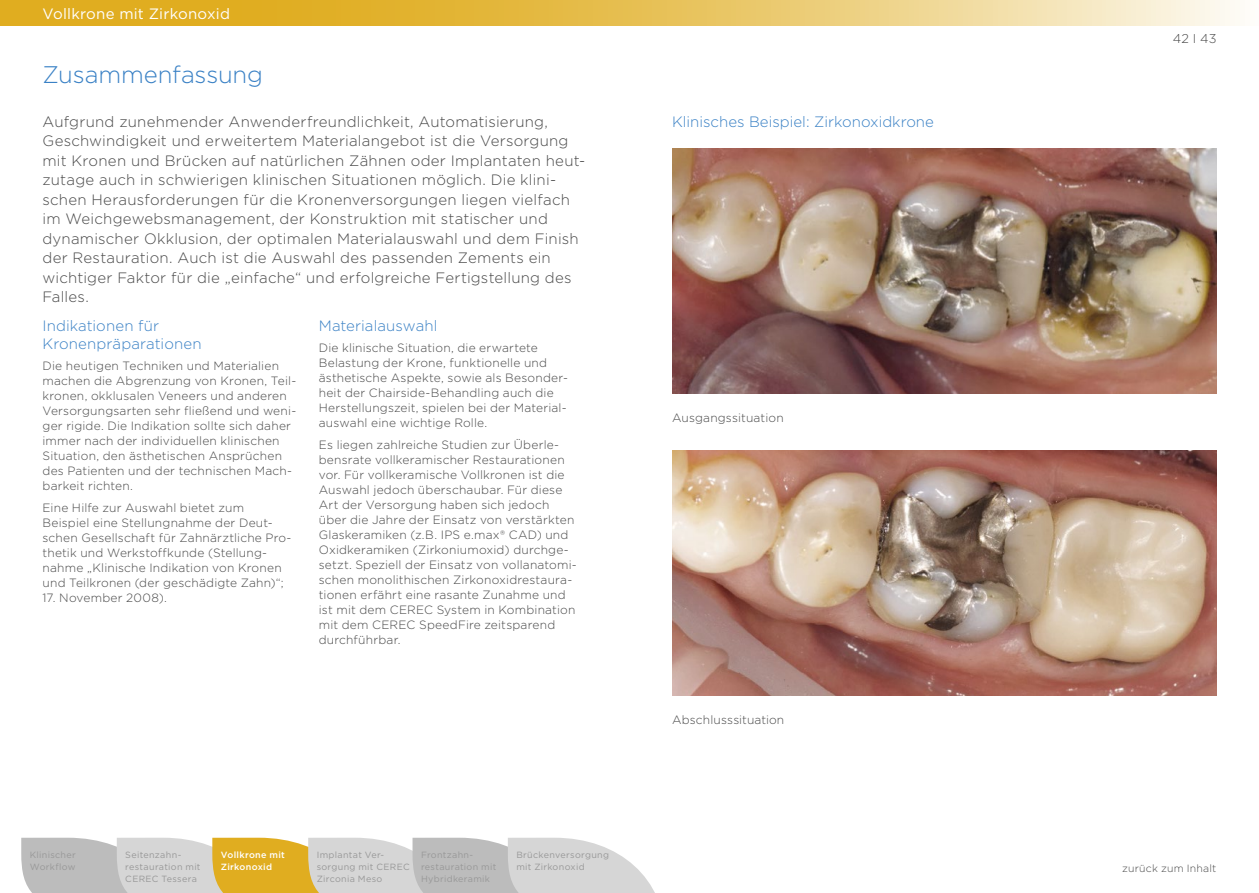
<style>
.page{position:relative;width:1259px;height:893px;background:#fff}
.page>*{position:absolute;margin:0;border:0;box-sizing:border-box;transform-origin:0 0}
.t1{font:300 24px "Gotham";letter-spacing:-.005em;color:#3a81c5}
.t2{font:300 15px/19.5px "Gotham";letter-spacing:.015em;color:#484848}
.t3{font:300 15px/18px "Gotham";color:#3a81c5}
.t4{font:15px "Gotham";letter-spacing:.015em;color:#fff}
.t5{font:300 12.75px "Gotham";color:#484848}
.t6{font:300 12px/15px "Gotham";letter-spacing:.015em;color:#484848}
.t7{font:300 10.5px "Gotham";letter-spacing:.02em;color:#484848}
.t8{font:9px/12px "Gotham";letter-spacing:.035em;color:#989898}
.t9{font:500 9px/12px "Gotham";letter-spacing:.035em;color:#fff}
</style>
<div class="page">
<img style="left:672px;top:149px;width:544px;height:245px">
<img style="left:672px;top:451px;width:544px;height:245px">
<svg style="left:21px;top:838px;width:634px;height:55px;background:#d2cbb6"></svg>
<svg style="left:0;top:0;width:1240px;height:26px;background:#e8c562"></svg>
<p class="t4" style="left:43px;top:4px;width:189px">Vollkrone mit Zirkonoxid</p>
<h1 class="t1" style="left:43px;top:59px;width:222px">Zusammenfassung</h1>
<p class="t2" style="left:43px;top:111px;width:544px">Aufgrund zunehmender Anwenderfreundlichkeit, Automatisierung, Geschwindigkeit und erweitertem Materialangebot ist die Versorgung mit Kronen und Brücken auf natürlichen Zähnen oder Implantaten heut&shy;zutage auch in schwierigen klinischen Situationen möglich. Die klini&shy;schen Herausforderungen für die Kronenversorgungen liegen vielfach im Weichgewebsmanagement, der Konstruktion mit statischer und dynamischer Okklusion, der optimalen Materialauswahl und dem Finish der Restauration. Auch ist die Auswahl des passenden Zements ein wichtiger Faktor für die „einfache“ und erfolgreiche Fertigstellung des Falles.</p>
<p class="t3" style="left:672px;top:112px;width:263px">Klinisches Beispiel: Zirkonoxidkrone</p>
<p class="t3" style="left:43px;top:316px;width:161px">Indikationen für<br>Kronenpräparationen</p>
<p class="t6" style="left:43px;top:358px;width:255px">Die heutigen Techniken und Materialien machen die Abgrenzung von Kronen, Teil&shy;kronen, okklusalen Veneers und anderen Versorgungsarten sehr fließend und weni&shy;ger rigide. Die Indikation sollte sich daher immer nach der individuellen klinischen Situation, den ästhetischen Ansprüchen des Patienten und der technischen Mach&shy;barkeit richten.</p>
<p class="t6" style="left:43px;top:500px;width:250px">Eine Hilfe zur Auswahl bietet zum Beispiel eine Stellungnahme der Deut&shy;schen Gesellschaft für Zahnärztliche Pro&shy;thetik und Werkstoffkunde (Stellung&shy;nahme „Klinische Indikation von Kronen und Teilkronen (der geschädigte Zahn)“;</p>
<p class="t6" style="left:43px;top:590px;width:126px">17. November 2008).</p>
<p class="t3" style="left:319px;top:316px;width:120px">Materialauswahl</p>
<p class="t6" style="left:319px;top:340px;width:251px">Die klinische Situation, die erwartete Belastung der Krone, funktionelle und ästhetische Aspekte, sowie als Besonder&shy;heit der Chairside-Behandling auch die Herstellungszeit, spielen bei der Material&shy;auswahl eine wichtige Rolle.</p>
<p class="t6" style="left:319px;top:437px;width:259px">Es liegen zahlreiche Studien zur Überle&shy;bensrate vollkeramischer Restaurationen vor. Für vollkeramische Vollkronen ist die Auswahl jedoch überschaubar. Für diese Art der Versorgung haben sich jedoch über die Jahre der Einsatz von verstärkten Glaskeramiken (z.B. IPS e.max® CAD) und Oxidkeramiken (Zirkoniumoxid) durchge&shy;setzt. Speziell der Einsatz von vollanatomi&shy;schen monolithischen Zirkonoxidrestaura&shy;tionen erfährt eine rasante Zunahme und ist mit dem CEREC System in Kombination mit dem CEREC SpeedFire zeitsparend durchführbar.</p>
<p class="t8" style="left:30px;top:848px;width:48px">Klinischer<br>Workflow</p>
<p class="t9" style="left:221px;top:848px;width:66px">Vollkrone mit<br>Zirkonoxid</p>
<p class="t8" style="left:317px;top:848px;width:94px">Implantat Ver&shy;sorgung mit CEREC<br>Zirconia Meso</p>
<p class="t8" style="left:421px;top:848px;width:77px">Frontzahn&shy;restauration mit<br>Hybridkeramik</p>
<p class="t8" style="left:516px;top:848px;width:94px">Brückenversorgung mit Zirkonoxid</p>
<p class="t8" style="left:125px;top:848px;width:77px">Seitenzahn&shy;restauration mit<br>CEREC Tessera</p>
<p class="t6" style="left:672px;top:410px;width:113px">Ausgangssituation</p>
<p class="t6" style="left:672px;top:712px;width:114px">Abschlusssituation</p>
<p class="t5" style="left:1173px;top:30px;width:45px">42 I 43</p>
<p class="t7" style="left:1122px;top:861px;width:96px">zurück zum Inhalt</p>
</div>
